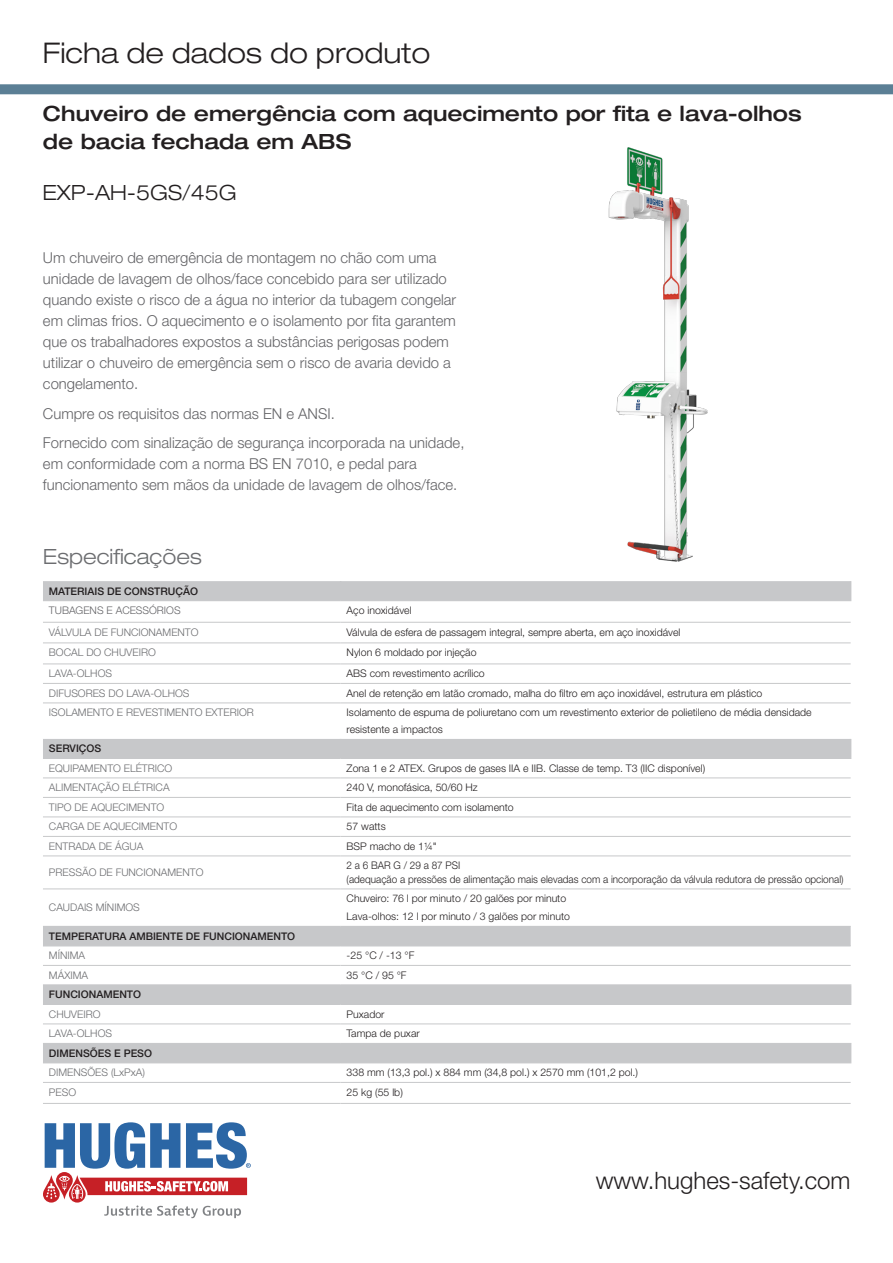
<style>
.page{position:relative;width:893px;height:1263px;background:#fff}
.page>*{position:absolute;margin:0;border:0;box-sizing:border-box;transform-origin:0 0}
.Page_title{font:300 expanded 28.5px "Helvetica Neue LT Std";color:#231f20}
.t1{font:300 24px "Helvetica Neue LT Std";color:#231f20}
.t2{font:500 expanded 21px/28.5px "Helvetica Neue LT Std";color:#231f20}
.t3{font:300 expanded 21px "Helvetica Neue LT Std";color:#231f20}
.t4{font:300 expanded 21px "Helvetica Neue LT Std";color:#6c6d70}
.t5{font:300 15px/21px "Helvetica Neue LT Std";color:#636366}
.t6{font:300 10.5px/16.5px "Helvetica Neue LT Std";color:#231f20}
.t7{font:300 10.5px "Helvetica Neue LT Std";color:#6c6d70}
.t8{font:300 10.5px "Helvetica Neue LT Std";color:#231f20;scale:.95 1}
.t9{font:500 10.5px "Helvetica Neue LT Std";color:#231f20}
.t10{font:300 10.5px "Helvetica Neue LT Std";color:#636366}
.s1{color:#666a6b}
</style>
<div class="page">
<svg style="left:0;top:84px;width:893px;height:10px;background:#5f8298"></svg>
<img style="left:608px;top:147px;width:100px;height:415px">
<svg style="left:43px;top:1122px;width:208px;height:96px"></svg>
<svg style="left:43px;top:581px;width:808px;height:481px"></svg>
<svg style="left:340px;top:581px;width:1px;height:19px"></svg>
<svg style="left:850px;top:581px;width:1px;height:19px"></svg>
<svg style="left:340px;top:739px;width:1px;height:19px"></svg>
<svg style="left:850px;top:739px;width:1px;height:19px"></svg>
<svg style="left:340px;top:985px;width:1px;height:19px"></svg>
<svg style="left:850px;top:985px;width:1px;height:19px"></svg>
<svg style="left:340px;top:1044px;width:1px;height:18px"></svg>
<svg style="left:850px;top:1044px;width:1px;height:18px"></svg>
<hr style="left:43px;top:1062px;width:298px;height:1px;background:#c7c8ca">
<hr style="left:341px;top:1062px;width:510px;height:1px;background:#c7c8ca">
<hr style="left:43px;top:1082px;width:298px;height:1px;background:#c7c8ca">
<hr style="left:341px;top:1082px;width:510px;height:1px;background:#c7c8ca">
<hr style="left:43px;top:1103px;width:298px;height:1px;background:#c7c8ca">
<hr style="left:341px;top:1103px;width:510px;height:1px;background:#c7c8ca">
<hr style="left:43px;top:926px;width:298px;height:1px;background:#c7c8ca">
<hr style="left:341px;top:926px;width:510px;height:1px;background:#c7c8ca">
<hr style="left:43px;top:945px;width:298px;height:1px;background:#c7c8ca">
<hr style="left:341px;top:945px;width:510px;height:1px;background:#c7c8ca">
<hr style="left:43px;top:600px;width:298px;height:1px;background:#c7c8ca">
<hr style="left:341px;top:600px;width:510px;height:1px;background:#c7c8ca">
<hr style="left:43px;top:758px;width:298px;height:1px;background:#c7c8ca">
<hr style="left:341px;top:758px;width:510px;height:1px;background:#c7c8ca">
<hr style="left:43px;top:1004px;width:298px;height:1px;background:#c7c8ca">
<hr style="left:341px;top:1004px;width:510px;height:1px;background:#c7c8ca">
<hr style="left:43px;top:622px;width:298px;height:1px;background:#c7c8ca">
<hr style="left:341px;top:622px;width:510px;height:1px;background:#c7c8ca">
<hr style="left:43px;top:642px;width:298px;height:1px;background:#c7c8ca">
<hr style="left:341px;top:642px;width:510px;height:1px;background:#c7c8ca">
<hr style="left:43px;top:663px;width:298px;height:1px;background:#c7c8ca">
<hr style="left:341px;top:663px;width:510px;height:1px;background:#c7c8ca">
<hr style="left:43px;top:683px;width:298px;height:1px;background:#c7c8ca">
<hr style="left:341px;top:683px;width:510px;height:1px;background:#c7c8ca">
<hr style="left:43px;top:702px;width:298px;height:1px;background:#c7c8ca">
<hr style="left:341px;top:702px;width:510px;height:1px;background:#c7c8ca">
<hr style="left:43px;top:777px;width:298px;height:1px;background:#c7c8ca">
<hr style="left:341px;top:777px;width:510px;height:1px;background:#c7c8ca">
<hr style="left:43px;top:797px;width:298px;height:1px;background:#c7c8ca">
<hr style="left:341px;top:797px;width:510px;height:1px;background:#c7c8ca">
<hr style="left:43px;top:816px;width:298px;height:1px;background:#c7c8ca">
<hr style="left:341px;top:816px;width:510px;height:1px;background:#c7c8ca">
<hr style="left:43px;top:836px;width:298px;height:1px;background:#c7c8ca">
<hr style="left:341px;top:836px;width:510px;height:1px;background:#c7c8ca">
<hr style="left:43px;top:855px;width:298px;height:1px;background:#c7c8ca">
<hr style="left:341px;top:855px;width:510px;height:1px;background:#c7c8ca">
<hr style="left:43px;top:888px;width:298px;height:1px;background:#c7c8ca">
<hr style="left:341px;top:888px;width:510px;height:1px;background:#c7c8ca">
<hr style="left:43px;top:965px;width:298px;height:1px;background:#c7c8ca">
<hr style="left:341px;top:965px;width:510px;height:1px;background:#c7c8ca">
<hr style="left:43px;top:984px;width:298px;height:1px;background:#c7c8ca">
<hr style="left:341px;top:984px;width:510px;height:1px;background:#c7c8ca">
<hr style="left:43px;top:1023px;width:298px;height:1px;background:#c7c8ca">
<hr style="left:341px;top:1023px;width:510px;height:1px;background:#c7c8ca">
<hr style="left:43px;top:1043px;width:298px;height:1px;background:#c7c8ca">
<hr style="left:341px;top:1043px;width:510px;height:1px;background:#c7c8ca">
<p class="Page_title" style="left:43px;top:36px;width:389px">Ficha de dados do produto</p>
<p class="t2" style="left:43px;top:99px;width:760px">Chuveiro de emergência com aquecimento por fita e lava-olhos de bacia fechada em ABS</p>
<p class="t3" style="left:43px;top:180px;width:196px">EXP-AH-5GS/45G</p>
<p class="t5" style="left:43px;top:247px;width:415px">Um chuveiro de emergência de montagem no chão com uma unidade de lavagem de olhos/face concebido para ser utilizado quando existe o risco de a água no interior da tubagem congelar em climas frios. O aquecimento e o isolamento por fita garantem que os trabalhadores expostos a substâncias perigosas podem utilizar o chuveiro de emergência sem o risco de avaria devido a congelamento.</p>
<p class="t5" style="left:43px;top:402px;width:293px">Cumpre os requisitos das normas EN e ANSI.</p>
<p class="t5" style="left:43px;top:432px;width:423px">Fornecido com sinalização de segurança incorporada na unidade, em conformidade com a norma BS EN 7010, e pedal para funcionamento sem mãos da unidade de lavagem de olhos/face.</p>
<p class="t4" style="left:43px;top:544px;width:160px">Especifi<span class="s1">ca</span>ções</p>
<p class="t9" style="left:49px;top:585px;width:150px">MATERIAIS DE CONSTRUÇÃO</p>
<p class="t10" style="left:49px;top:604px;width:133px">TUBAGENS E ACESSÓRIOS</p>
<p class="t6" style="left:347px;top:602px;width:66px">Aço inoxidável</p>
<p class="t7" style="left:49px;top:626px;width:151px">VÁLVULA DE FUNCIONAMENTO</p>
<p class="t6" style="left:347px;top:623px;width:335px">Válvula de esfera de passagem integral, sempre aberta, em aço inoxidável</p>
<p class="t7" style="left:49px;top:646px;width:108px">BOCAL DO CHUVEIRO</p>
<p class="t6" style="left:347px;top:644px;width:131px">Nylon 6 moldado por injeção</p>
<p class="t7" style="left:49px;top:667px;width:65px">LAVA-OLHOS</p>
<p class="t6" style="left:347px;top:665px;width:140px">ABS com revestimento acrílico</p>
<p class="t7" style="left:49px;top:687px;width:142px">DIFUSORES DO LAVA-OLHOS</p>
<p class="t6" style="left:347px;top:685px;width:417px">Anel de retenção em latão cromado, malha do filtro em aço inoxidável, estrutura em plástico</p>
<p class="t7" style="left:49px;top:706px;width:206px">ISOLAMENTO E REVESTIMENTO EXTERIOR</p>
<p class="t6" style="left:347px;top:704px;width:467px">Isolamento de espuma de poliuretano com um revestimento exterior de polietileno de média densidade resistente a impactos</p>
<p class="t9" style="left:49px;top:742px;width:54px">SERVIÇOS</p>
<p class="t7" style="left:49px;top:762px;width:125px">EQUIPAMENTO ELÉTRICO</p>
<p class="t6" style="left:347px;top:760px;width:360px">Zona 1 e 2 ATEX. Grupos de gases IIA e IIB. Classe de temp. T3 (IIC disponível)</p>
<p class="t7" style="left:49px;top:781px;width:122px">ALIMENTAÇÃO ELÉTRICA</p>
<p class="t6" style="left:347px;top:779px;width:133px">240 V, monofásica, 50/60 Hz</p>
<p class="t7" style="left:49px;top:801px;width:117px">TIPO DE AQUECIMENTO</p>
<p class="t6" style="left:347px;top:799px;width:169px">Fita de aquecimento com isolamento</p>
<p class="t7" style="left:49px;top:820px;width:130px">CARGA DE AQUECIMENTO</p>
<p class="t6" style="left:347px;top:818px;width:41px">57 watts</p>
<p class="t7" style="left:49px;top:840px;width:96px">ENTRADA DE ÁGUA</p>
<p class="t6" style="left:347px;top:838px;width:92px">BSP macho de 11/4"</p>
<p class="t7" style="left:49px;top:866px;width:156px">PRESSÃO DE FUNCIONAMENTO</p>
<p class="t8" style="left:347px;top:859px;width:121px">2 a 6 BAR G / 29 a 87 PSI</p>
<p class="t8" style="left:347px;top:873px;width:525px">(adequação a pressões de alimentação mais elevadas com a incorporação da válvula redutora de pressão opcional)</p>
<p class="t7" style="left:49px;top:901px;width:92px">CAUDAIS MÍNIMOS</p>
<p class="t6" style="left:347px;top:890px;width:221px">Chuveiro: 76 l por minuto / 20 galões por minuto</p>
<p class="t6" style="left:347px;top:908px;width:225px">Lava-olhos: 12 l por minuto / 3 galões por minuto</p>
<p class="t9" style="left:49px;top:930px;width:248px">TEMPERATURA AMBIENTE DE FUNCIONAMENTO</p>
<p class="t7" style="left:49px;top:949px;width:38px">MÍNIMA</p>
<p class="t6" style="left:347px;top:947px;width:69px">-25 °C / -13 °F</p>
<p class="t7" style="left:49px;top:969px;width:41px">MÁXIMA</p>
<p class="t6" style="left:347px;top:967px;width:61px">35 °C / 95 °F</p>
<p class="t9" style="left:49px;top:988px;width:94px">FUNCIONAMENTO</p>
<p class="t7" style="left:49px;top:1008px;width:53px">CHUVEIRO</p>
<p class="t6" style="left:347px;top:1006px;width:39px">Puxador</p>
<p class="t7" style="left:49px;top:1027px;width:65px">LAVA-OLHOS</p>
<p class="t6" style="left:347px;top:1025px;width:75px">Tampa de puxar</p>
<p class="t9" style="left:49px;top:1047px;width:105px">DIMENSÕES E PESO</p>
<p class="t7" style="left:49px;top:1066px;width:98px">DIMENSÕES (LxPxA)</p>
<p class="t6" style="left:347px;top:1064px;width:293px">338 mm (13,3 pol.) x 884 mm (34,8 pol.) x 2570 mm (101,2 pol.)</p>
<p class="t7" style="left:49px;top:1086px;width:29px">PESO</p>
<p class="t6" style="left:347px;top:1084px;width:58px">25 kg (55 lb)</p>
<p class="t1" style="left:596px;top:1166px;width:256px">www.hughes-safety.com</p>
</div>
